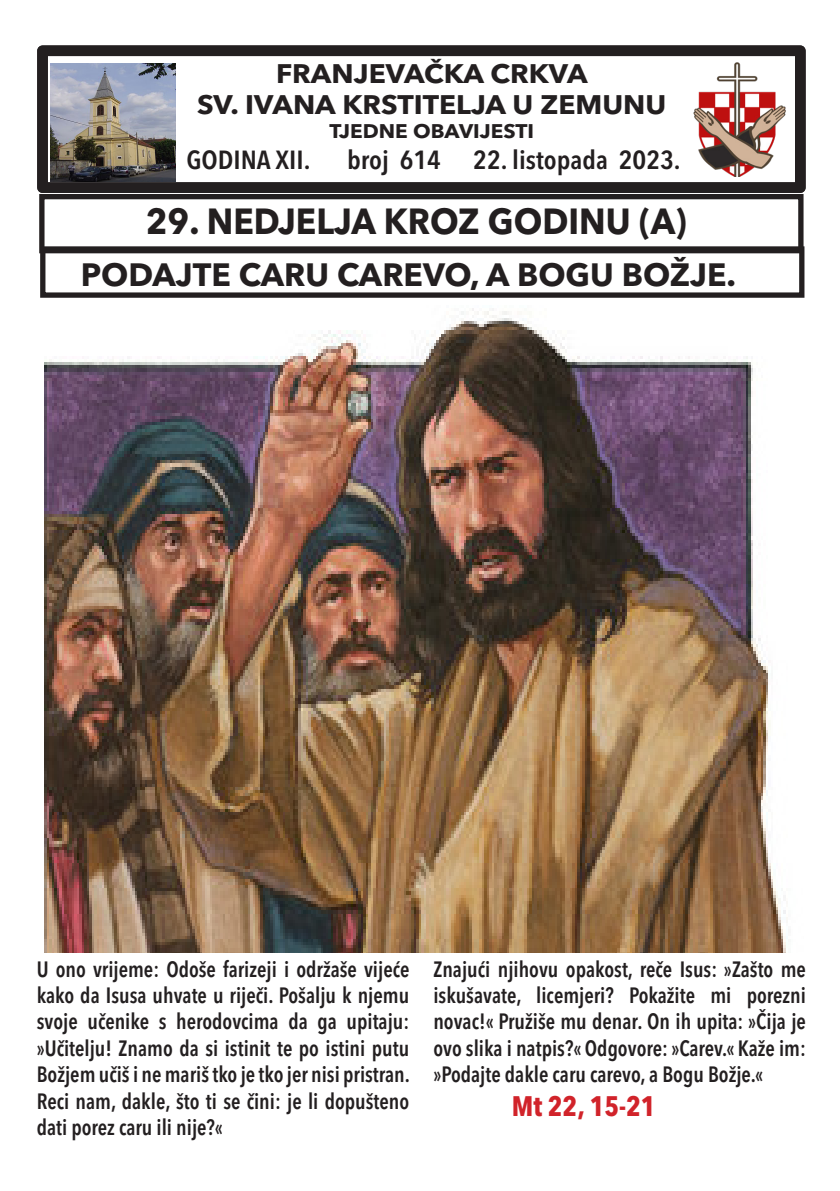
<style>
.page{position:relative;width:840px;height:1191px;background:#fff}
.page>*{position:absolute;margin:0;border:0;box-sizing:border-box;transform-origin:0 0}
.t1{font:700 36px "Avenir Next LT Pro";color:#231f20;scale:.93 1}
.t2{font:700 32px "Avenir Next LT Pro";color:#231f20}
.t3{font:700 condensed 28px "Avenir Next LT Pro";color:#d1232a}
.t4{font:700 26.6px "Avenir Next LT Pro";color:#231f20;scale:1.06 1}
.t5{font:600 condensed 26px "Avenir Next LT Pro";color:#231f20;scale:1.06 1}
.t6{font:600 condensed 22px/26.4px "Avenir Next LT Pro";color:#231f20;text-align:justify;scale:.95 1}
.t7{font:700 19.6px "Avenir Next LT Pro";color:#231f20;scale:1.06 1}
</style>
<div class="page">
<div style="left:40px;top:246px;width:764px;height:52px;border:5px solid #231f20"></div>
<div style="left:37px;top:45px;width:768px;height:148px;border:11px solid #231f20"></div>
<div style="left:37px;top:45px;width:768px;height:148px;border:5px solid #231f20;border-radius:3px"></div>
<div style="left:46px;top:54px;width:750px;height:130px;border:2px solid #231f20"></div>
<div style="left:39px;top:194px;width:764px;height:59px;border:5px solid #231f20"></div>
<img style="left:50px;top:63px;width:125px;height:118px">
<img style="left:693px;top:62px;width:93px;height:115px">
<img style="left:44px;top:308px;width:744px;height:644px">
<p class="t4" style="left:276px;top:57px;width:295px">FRANJEVAČKA CRKVA</p>
<p class="t4" style="left:197px;top:89px;width:444px">SV. IVANA KRSTITELJA U ZEMUNU</p>
<p class="t7" style="left:329px;top:119px;width:194px">TJEDNE OBAVIJESTI</p>
<p class="t5" style="left:186px;top:144px;width:118px">GODINA XII.</p>
<p class="t5" style="left:347px;top:144px;width:316px">broj 614 22. listopada 2023.</p>
<p class="t1" style="left:146px;top:200px;width:582px">29. NEDJELJA KROZ GODINU (A)</p>
<p class="t2" style="left:81px;top:255px;width:656px">PODAJTE CARU CAREVO, A BOGU BOŽJE.</p>
<p class="t6" style="left:37px;top:955px;width:394px">U ono vrijeme: Odoše farizeji i održaše vijeće kako da Isusa uhvate u riječi. Pošalju k njemu svoje učenike s herodovcima da ga upitaju: »Učitelju! Znamo da si istinit te po istini putu Božjem učiš i ne mariš tko je tko jer nisi pristran.<br>Reci nam, dakle, što ti se čini: je li dopušteno dati porez caru ili nije?«</p>
<p class="t6" style="left:433px;top:955px;width:393px">Znajući njihovu opakost, reče Isus: »Zašto me iskušavate, licemjeri? Pokažite mi porezni novac!« Pružiše mu denar. On ih upita: »Čija je ovo slika i natpis?« Odgovore: »Carev.« Kaže im: »Podajte dakle caru carevo, a Bogu Božje.«</p>
<p class="t3" style="left:511px;top:1088px;width:145px">Mt 22, 15-21</p>
</div>
